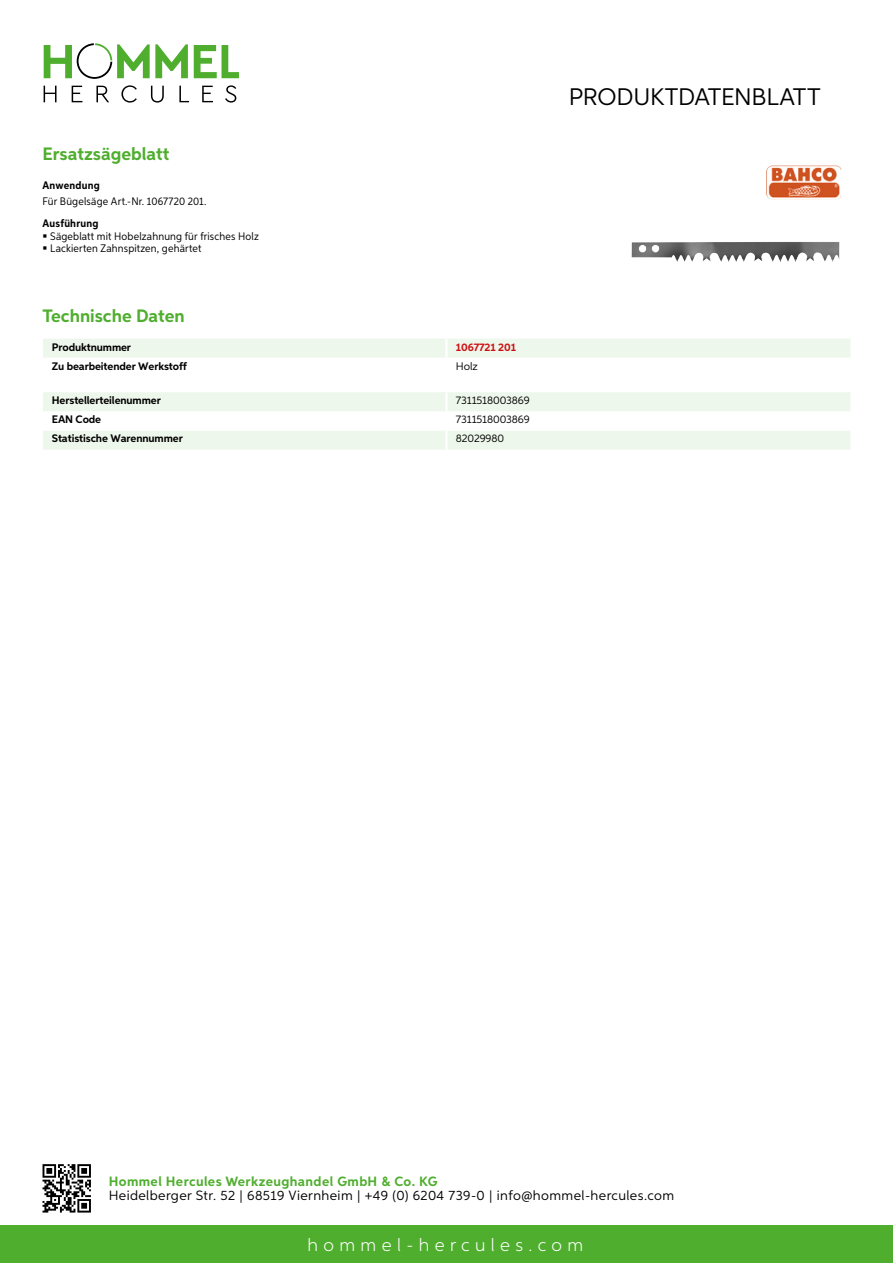
<style>
.page{position:relative;width:893px;height:1263px;background:#fff}
.page>*{position:absolute;margin:0;border:0;box-sizing:border-box;transform-origin:0 0}
.t1{font:24px "Aspira";letter-spacing:-.01em;color:#000}
.t2{font:700 18px "Aspira";color:#50ae2f}
.t3{font:300 18px "Aspira";letter-spacing:.3em;color:#fff}
.t4{font:13.5px "Aspira";letter-spacing:.03em;color:#000}
.t5{font:700 13.5px "Aspira";letter-spacing:.03em;color:#50ae2f}
.t6{font:10.95px/12.8px "Aspira Nar";letter-spacing:.015em;color:#000}
.t7{font:700 10.95px "Aspira";letter-spacing:-.01em;color:#000}
.t8{font:10.95px "Aspira";letter-spacing:-.01em;color:#000}
.t9{font:700 10.95px "Aspira Nar";letter-spacing:.02em;color:#000}
.t10{font:700 10.95px "Aspira";letter-spacing:-.01em;color:#cd1013}
</style>
<div class="page">
<div style="left:0;top:1226px;width:893px;height:37px;background:#50ae2f"></div>
<svg style="left:43px;top:1164px;width:48px;height:48px"></svg>
<svg style="left:194px;top:45px;width:45px;height:33px"></svg>
<svg style="left:44px;top:43px;width:144px;height:36px"></svg>
<svg style="left:44px;top:86px;width:13px;height:16px"></svg>
<svg style="left:72px;top:86px;width:10px;height:16px"></svg>
<svg style="left:96px;top:86px;width:13px;height:16px"></svg>
<svg style="left:121px;top:85px;width:16px;height:18px"></svg>
<svg style="left:151px;top:86px;width:13px;height:17px"></svg>
<svg style="left:179px;top:86px;width:10px;height:16px"></svg>
<svg style="left:202px;top:86px;width:11px;height:16px"></svg>
<svg style="left:225px;top:85px;width:11px;height:18px"></svg>
<div style="left:43px;top:339px;width:807px;height:19px;background:#eef7eb"></div>
<svg style="left:43px;top:392px;width:807px;height:58px"></svg>
<hr style="left:445px;top:430px;width:3px;height:20px;background:#fff">
<img style="left:631px;top:242px;width:208px;height:20px">
<img style="left:766px;top:166px;width:76px;height:33px">
<h2 class="t2" style="left:43px;top:142px;width:128px">Ersatzsägeblatt</h2>
<p class="t9" style="left:43px;top:179px;width:59px">Anwendung</p>
<p class="t6" style="left:43px;top:194px;width:165px">Für Bügelsäge Art.-Nr. 1067720 201.</p>
<p class="t9" style="left:43px;top:216px;width:58px">Ausführung</p>
<p class="t6" style="left:50px;top:229px;width:210px">Sägeblatt mit Hobelzahnung für frisches Holz<br>Lackierten Zahnspitzen, gehärtet</p>
<h2 class="t2" style="left:43px;top:304px;width:144px">Technische Daten</h2>
<p class="t7" style="left:52px;top:340px;width:81px">Produktnummer</p>
<p class="t10" style="left:456px;top:340px;width:62px">1067721 201</p>
<p class="t7" style="left:52px;top:359px;width:137px">Zu bearbeitender Werkstoff</p>
<p class="t8" style="left:456px;top:359px;width:23px">Holz</p>
<p class="t7" style="left:52px;top:394px;width:111px">Herstellerteilenummer</p>
<p class="t8" style="left:456px;top:394px;width:75px">7311518003869</p>
<p class="t7" style="left:52px;top:413px;width:51px">EAN Code</p>
<p class="t8" style="left:456px;top:413px;width:75px">7311518003869</p>
<p class="t7" style="left:52px;top:432px;width:132px">Statistische Warennummer</p>
<p class="t8" style="left:456px;top:432px;width:50px">82029980</p>
<h1 class="t1" style="left:569px;top:82px;width:253px">Produktdatenblatt</h1>
<p class="t5" style="left:109px;top:1172px;width:330px">Hommel Hercules Werkzeughandel GmbH &amp; Co. KG</p>
<p class="t4" style="left:109px;top:1187px;width:567px">Heidelberger Str. 52 | 68519 Viernheim | +49 (0) 6204 739-0 | info@hommel-hercules.com</p>
<h2 class="t3" style="left:307px;top:1234px;width:277px">hommel-hercules.com</h2>
</div>
